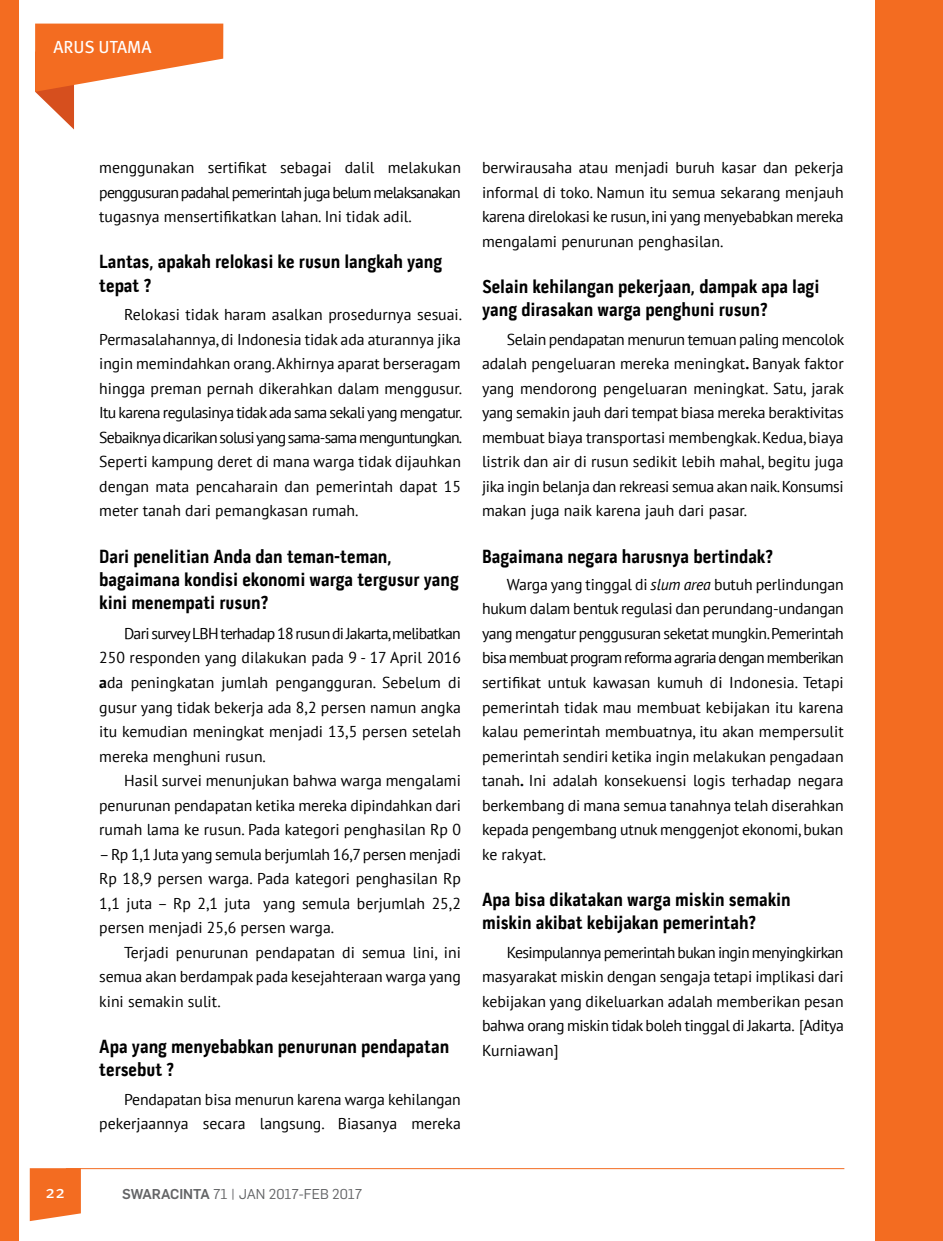
<style>
.page{position:relative;width:943px;height:1241px;background:#fff}
.page>*{position:absolute;margin:0;border:0;box-sizing:border-box;transform-origin:0 0}
.t1{font:700 19.25px/23.1px "Pill Gothic 300 mg";color:#000}
.t2{font:17.5px "Meta Pro";color:#fff}
.t3{font:15.75px/24.5px "PT Sans";color:#000;text-align:justify}
.t4{font:14px "Flama";color:#636466}
.s1{font-weight:700}
.s2{font-style:italic}
.s3{font-weight:500}
</style>
<div class="page">
<svg style="left:30px;top:1168px;width:51px;height:52px;background:#f3742e"></svg>
<hr style="left:66px;top:1167px;width:778px;height:1px;background:#f36c21">
<svg style="left:35px;top:24px;width:188px;height:105px"></svg>
<div style="left:0;top:0;width:19px;height:1240px;background:#f36c21"></div>
<div style="left:876px;top:0;width:67px;height:1240px;background:#f36c21"></div>
<p class="t2" style="left:53px;top:36px;width:100px">ARUS UTAMA</p>
<p class="t2" style="left:46px;top:1181px;width:21px">22</p>
<p class="t3" style="left:99px;top:155px;width:363px">menggunakan sertifikat sebagai dalil melakukan penggusuran padahal pemerintah juga belum melaksanakan tugasnya mensertifikatkan lahan. Ini tidak adil.</p>
<p class="t1" style="left:99px;top:250px;width:344px">Lantas, apakah relokasi ke rusun langkah yang tepat ?</p>
<p class="t3" style="left:99px;top:302px;width:364px;text-indent:25px">Relokasi tidak haram asalkan prosedurnya sesuai.<br>Permasalahannya, di Indonesia tidak ada aturannya jika ingin memindahkan orang. Akhirnya aparat berseragam hingga preman pernah dikerahkan dalam menggusur.<br>Itu karena regulasinya tidak ada sama sekali yang mengatur.<br>Sebaiknya dicarikan solusi yang sama-sama menguntungkan.<br>Seperti kampung deret di mana warga tidak dijauhkan dengan mata pencaharain dan pemerintah dapat 15 meter tanah dari pemangkasan rumah.</p>
<p class="t1" style="left:99px;top:544px;width:361px">Dari penelitian Anda dan teman-teman, bagaimana kondisi ekonomi warga tergusur yang kini menempati rusun?</p>
<p class="t3" style="left:99px;top:620px;width:363px;text-indent:25px">Dari survey LBH terhadap 18 rusun di Jakarta,melibatkan 250 responden yang dilakukan pada 9 - 17 April 2016 <span class="s1">a</span>da peningkatan jumlah pengangguran. Sebelum di gusur yang tidak bekerja ada 8,2 persen namun angka itu kemudian meningkat menjadi 13,5 persen setelah mereka menghuni rusun.</p>
<p class="t3" style="left:99px;top:767px;width:363px;text-indent:25px">Hasil survei menunjukan bahwa warga mengalami penurunan pendapatan ketika mereka dipindahkan dari rumah lama ke rusun. Pada kategori penghasilan Rp 0</p>
<p class="t3" style="left:99px;top:841px;width:363px">– Rp 1,1 Juta yang semula berjumlah 16,7 persen menjadi Rp 18,9 persen warga. Pada kategori penghasilan Rp 1,1 juta – Rp 2,1 juta yang semula berjumlah 25,2 persen menjadi 25,6 persen warga.</p>
<p class="t3" style="left:99px;top:939px;width:363px;text-indent:25px">Terjadi penurunan pendapatan di semua lini, ini semua akan berdampak pada kesejahteraan warga yang kini semakin sulit.</p>
<p class="t1" style="left:99px;top:1034px;width:351px">Apa yang menyebabkan penurunan pendapatan tersebut ?</p>
<p class="t3" style="left:99px;top:1086px;width:363px;text-align:right">Pendapatan bisa menurun karena warga kehilangan pekerjaannya secara langsung. Biasanya mereka</p>
<p class="t3" style="left:482px;top:155px;width:363px">berwirausaha atau menjadi buruh kasar dan pekerja informal di toko. Namun itu semua sekarang menjauh karena direlokasi ke rusun, ini yang menyebabkan mereka mengalami penurunan penghasilan.</p>
<p class="t1" style="left:482px;top:275px;width:339px">Selain kehilangan pekerjaan, dampak apa lagi yang dirasakan warga penghuni rusun?</p>
<p class="t3" style="left:482px;top:326px;width:364px;text-indent:25px">Selain pendapatan menurun temuan paling mencolok adalah pengeluaran mereka meningkat<span class="s1">.</span> Banyak faktor yang mendorong pengeluaran meningkat. Satu, jarak yang semakin jauh dari tempat biasa mereka beraktivitas membuat biaya transportasi membengkak. Kedua, biaya listrik dan air di rusun sedikit lebih mahal, begitu juga jika ingin belanja dan rekreasi semua akan naik. Konsumsi makan juga naik karena jauh dari pasar.</p>
<p class="t1" style="left:482px;top:544px;width:292px">Bagaimana negara harusnya bertindak?</p>
<p class="t3" style="left:482px;top:571px;width:363px;text-indent:25px">Warga yang tinggal di <span class="s2">slum area</span> butuh perlindungan hukum dalam bentuk regulasi dan perundang-undangan yang mengatur penggusuran seketat mungkin. Pemerintah bisa membuat program reforma agraria dengan memberikan sertifikat untuk kawasan kumuh di Indonesia. Tetapi pemerintah tidak mau membuat kebijakan itu karena kalau pemerintah membuatnya, itu akan mempersulit pemerintah sendiri ketika ingin melakukan pengadaan tanah<span class="s1">.</span> Ini adalah konsekuensi logis terhadap negara berkembang di mana semua tanahnya telah diserahkan kepada pengembang utnuk menggenjot ekonomi, bukan ke rakyat.</p>
<p class="t1" style="left:482px;top:887px;width:310px">Apa bisa dikatakan warga miskin semakin miskin akibat kebijakan pemerintah?</p>
<p class="t3" style="left:482px;top:939px;width:363px;text-indent:25px">Kesimpulannya pemerintah bukan ingin menyingkirkan masyarakat miskin dengan sengaja tetapi implikasi dari kebijakan yang dikeluarkan adalah memberikan pesan bahwa orang miskin tidak boleh tinggal di Jakarta. [Aditya Kurniawan]</p>
<p class="t4" style="left:122px;top:1183px;width:242px"><span class="s3">SWARACINTA</span> 71 | JAN 2017-FEB 2017</p>
</div>
